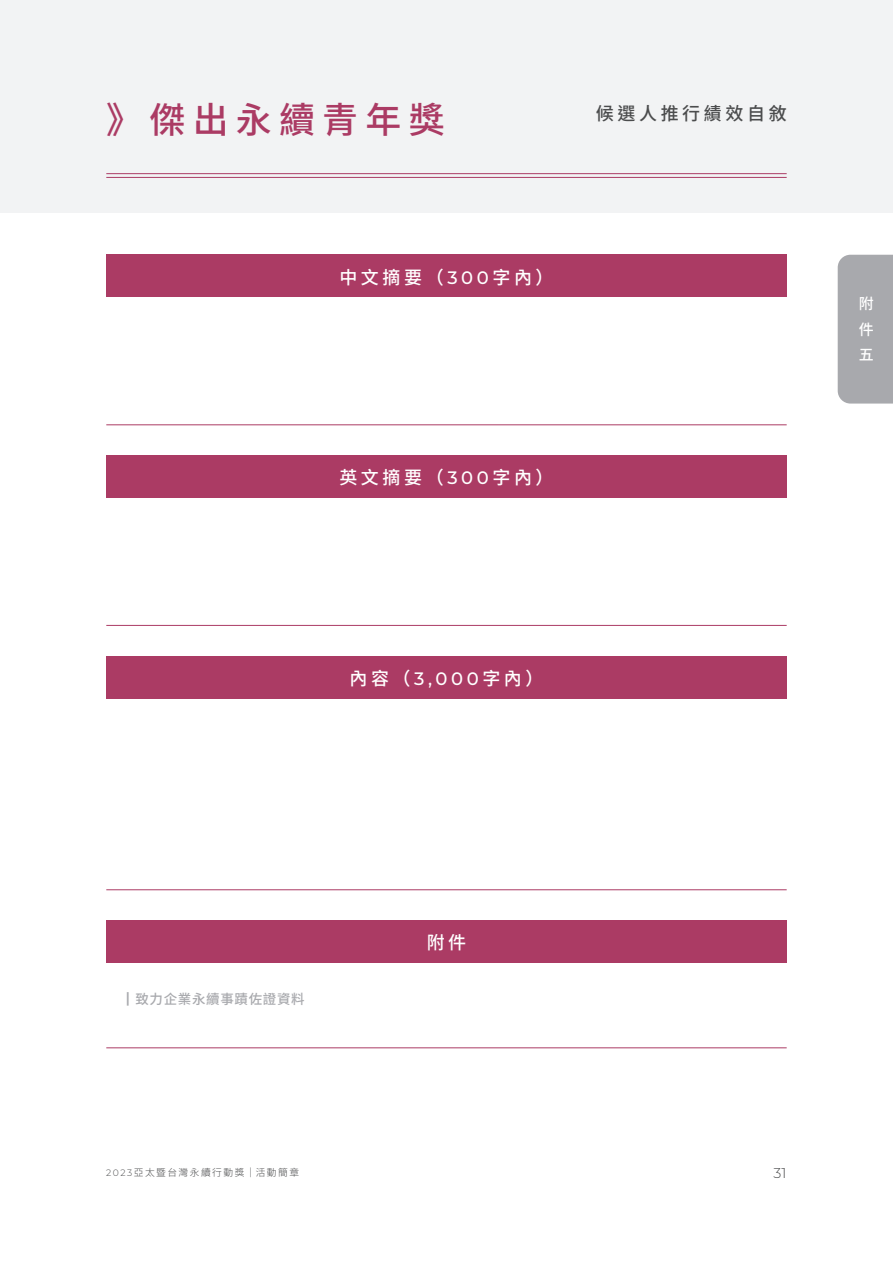
<style>
.page{position:relative;width:893px;height:1263px;background:#fff}
.page>*{position:absolute;margin:0;border:0;box-sizing:border-box;transform-origin:0 0}
.t1{font:500 36px "Noto Sans TC";letter-spacing:.2em;color:#ab3b64}
.t2{font:500 18px "Noto Sans TC";letter-spacing:.2em;color:#fff}
.t3{font:500 18px "Noto Sans TC";letter-spacing:.2em;color:#4b4c4d}
.op{font:500 15px/25.5px "Noto Sans TC";color:#fff;text-align:justify}
.t4{font:300 14.25px "Montserrat";color:#4b4c4d}
.t5{font:500 13.5px "Noto Sans TC";letter-spacing:.05em;color:#a8a9ad}
.t6{font:300 9.75px "Noto Sans TC";letter-spacing:.15em;color:#4b4c4d}
.s1{font-family:"Montserrat"}
.s2{font-family:"Montserrat";font-size:9.3px}
</style>
<div class="page">
<div style="left:106px;top:255px;width:681px;height:42px;background:#ab3b64"></div>
<hr style="left:106px;top:424px;width:681px;height:1px;background:#ab3b64">
<div style="left:106px;top:455px;width:681px;height:43px;background:#ab3b64"></div>
<hr style="left:106px;top:625px;width:681px;height:1px;background:#ab3b64">
<div style="left:106px;top:656px;width:681px;height:42px;background:#ab3b64"></div>
<hr style="left:106px;top:889px;width:681px;height:1px;background:#ab3b64">
<div style="left:106px;top:920px;width:681px;height:43px;background:#ab3b64"></div>
<hr style="left:106px;top:1047px;width:681px;height:1px;background:#ab3b64">
<div style="left:0;top:0;width:893px;height:213px;background:#f2f3f4"></div>
<hr style="left:106px;top:173px;width:681px;height:1px;background:#ab3b64">
<hr style="left:106px;top:177px;width:681px;height:1px;background:#ab3b64">
<div style="left:838px;top:255px;width:55px;height:149px;background:#a8a9ad"></div>
<p class="t1" style="left:106px;top:100px;width:340px">》傑出永續青年獎</p>
<p class="t3" style="left:596px;top:103px;width:192px">候選人推行績效自敘</p>
<p class="t2" style="left:339px;top:267px;width:216px">中文摘要（<span class="s1">300</span>字內）</p>
<p class="t2" style="left:339px;top:468px;width:216px">英文摘要（<span class="s1">300</span>字內）</p>
<p class="t2" style="left:349px;top:668px;width:196px">內容（<span class="s1">3,000</span>字內）</p>
<p class="op" style="left:859px;top:291px;width:16px">附件五</p>
<p class="t5" style="left:121px;top:991px;width:185px">┃致力企業永續事蹟佐證資料</p>
<p class="t2" style="left:427px;top:933px;width:41px">附件</p>
<p class="t6" style="left:106px;top:1167px;width:194px"><span class="s2">2023</span>亞太暨台灣永續行動獎｜活動簡章</p>
<p class="t4" style="left:774px;top:1163px;width:15px">31</p>
</div>
